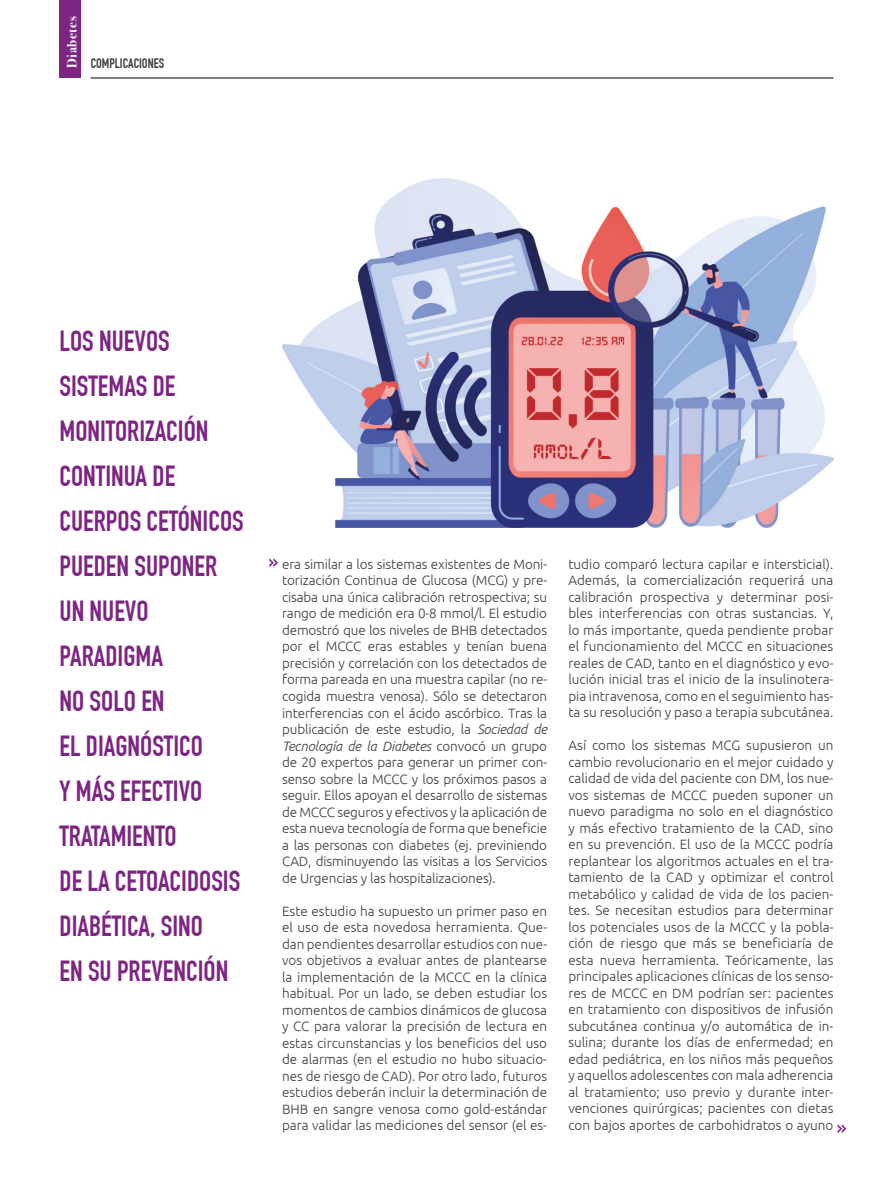
<style>
.page{position:relative;width:893px;height:1191px;background:#fff}
.page>*{position:absolute;margin:0;border:0;box-sizing:border-box;transform-origin:0 0}
.t1{font:28.5px/45px "DIN Engschrift Std";color:#7c2582}
.t2{font:22.5px "DIN Engschrift Std";color:#7c2582}
.t3{font:300 13.5px/16.5px "Ubuntu";color:#3c3c3b;text-align:justify}
.t4{font:13.5px "DIN Engschrift Std";color:#3c3c3b}
.t5{font:700 13.5px "Bodoni Svty Two ITCTT";letter-spacing:.04em;color:#fff}
.s1{font-style:italic}
</style>
<div class="page">
<hr style="left:91px;top:78px;width:742px;height:1px;background:#000">
<div style="left:60px;top:0;width:21px;height:78px;background:#7c2582"></div>
<img style="left:282px;top:179px;width:551px;height:348px">
<p class="t5" style="left:61px;top:68px;width:53px;rotate:-90deg">Diabetes</p>
<p class="t4" style="left:91px;top:55px;width:75px">COMPLICACIONES</p>
<h1 class="t1" style="left:60px;top:319px;width:186px">LOS NUEVOS<br>SISTEMAS DE<br>MONITORIZACIÓN<br>CONTINUA DE<br>CUERPOS CETÓNICOS<br>PUEDEN SUPONER<br>UN NUEVO<br>PARADIGMA<br>NO SOLO EN<br>EL DIAGNÓSTICO<br>Y MÁS EFECTIVO<br>TRATAMIENTO<br>DE LA CETOACIDOSIS<br>DIABÉTICA, SINO<br>EN SU PREVENCIÓN</h1>
<h2 class="t2" style="left:269px;top:548px;width:11px">»</h2>
<p class="t3" style="left:282px;top:555px;width:267px">era similar a los sistemas existentes de Moni&shy;torización Continua de Glucosa (MCG) y pre&shy;cisaba una única calibración retrospectiva; su rango de medición era 0-8 mmol/l. El estudio demostró que los niveles de BHB detectados por el MCCC eras estables y tenían buena precisión y correlación con los detectados de forma pareada en una muestra capilar (no re&shy;cogida muestra venosa). Sólo se detectaron interferencias con el ácido ascórbico. Tras la publicación de este estudio, la <span class="s1">Sociedad de Tecnología de la Diabetes</span> convocó un grupo de 20 expertos para generar un primer con&shy;senso sobre la MCCC y los próximos pasos a seguir. Ellos apoyan el desarrollo de sistemas de MCCC seguros y efectivos y la aplicación de esta nueva tecnología de forma que beneficie a las personas con diabetes (ej. previniendo CAD, disminuyendo las visitas a los Servicios de Urgencias y las hospitalizaciones).</p>
<p class="t3" style="left:282px;top:902px;width:267px">Este estudio ha supuesto un primer paso en el uso de esta novedosa herramienta. Que&shy;dan pendientes desarrollar estudios con nue&shy;vos objetivos a evaluar antes de plantearse la implementación de la MCCC en la clínica habitual. Por un lado, se deben estudiar los momentos de cambios dinámicos de glucosa y CC para valorar la precisión de lectura en estas circunstancias y los beneficios del uso de alarmas (en el estudio no hubo situacio&shy;nes de riesgo de CAD). Por otro lado, futuros estudios deberán incluir la determinación de BHB en sangre venosa como gold-estándar para validar las mediciones del sensor (el es-</p>
<p class="t3" style="left:568px;top:555px;width:267px">tudio comparó lectura capilar e intersticial).<br>Además, la comercialización requerirá una calibración prospectiva y determinar posi&shy;bles interferencias con otras sustancias. Y, lo más importante, queda pendiente probar el funcionamiento del MCCC en situaciones reales de CAD, tanto en el diagnóstico y evo&shy;lución inicial tras el inicio de la insulinotera&shy;pia intravenosa, como en el seguimiento has&shy;ta su resolución y paso a terapia subcutánea.</p>
<p class="t3" style="left:568px;top:737px;width:267px">Así como los sistemas MCG supusieron un cambio revolucionario en el mejor cuidado y calidad de vida del paciente con DM, los nue&shy;vos sistemas de MCCC pueden suponer un nuevo paradigma no solo en el diagnóstico y más efectivo tratamiento de la CAD, sino en su prevención. El uso de la MCCC podría replantear los algoritmos actuales en el tra&shy;tamiento de la CAD y optimizar el control metabólico y calidad de vida de los pacien&shy;tes. Se necesitan estudios para determinar los potenciales usos de la MCCC y la pobla&shy;ción de riesgo que más se beneficiaría de esta nueva herramienta. Teóricamente, las principales aplicaciones clínicas de los senso&shy;res de MCCC en DM podrían ser: pacientes en tratamiento con dispositivos de infusión subcutánea continua y/o automática de in&shy;sulina; durante los días de enfermedad; en edad pediátrica, en los niños más pequeños y aquellos adolescentes con mala adherencia al tratamiento; uso previo y durante inter&shy;venciones quirúrgicas; pacientes con dietas con bajos aportes de carbohidratos o ayuno</p>
<h2 class="t2" style="left:837px;top:1114px;width:11px">»</h2>
</div>
